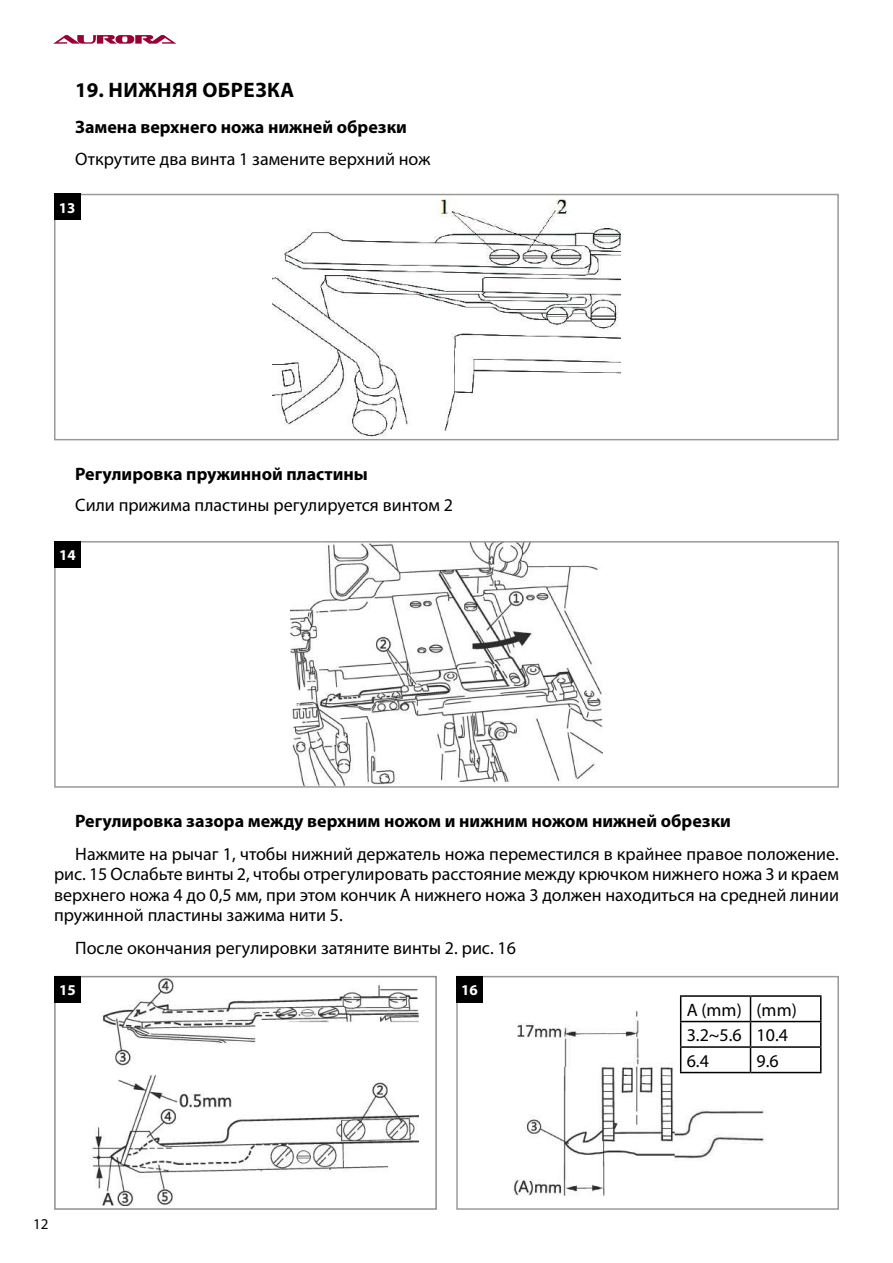
<style>
.page{position:relative;width:893px;height:1263px;background:#fff}
.page>*{position:absolute;margin:0;border:0;box-sizing:border-box;transform-origin:0 0}
.t1{font:700 21px "Myriad Pro";letter-spacing:.02em;color:#000}
.t2{font:18px/20.4px "Myriad Pro";color:#000;text-align:justify}
.t3{font:700 18px "Myriad Pro";color:#000}
.t4{font:700 15px "Myriad Pro";color:#fff}
.t5{font:15px "Myriad Pro";color:#000}
</style>
<div class="page">
<svg style="left:53px;top:35px;width:123px;height:9px"></svg>
<img style="left:273px;top:198px;width:347px;height:239px">
<div style="left:54px;top:194px;width:785px;height:246px;border:2px solid #9a999a"></div>
<img style="left:291px;top:544px;width:311px;height:241px">
<div style="left:54px;top:541px;width:785px;height:247px;border:2px solid #9a999a"></div>
<img style="left:57px;top:979px;width:362px;height:227px">
<div style="left:54px;top:976px;width:383px;height:234px;border:2px solid #908f8f"></div>
<img style="left:513px;top:996px;width:276px;height:200px">
<div style="left:456px;top:976px;width:383px;height:234px;border:2px solid #9a999a"></div>
<div style="left:54px;top:194px;width:26px;height:26px;background:#000"></div>
<div style="left:54px;top:541px;width:27px;height:26px;background:#000"></div>
<div style="left:54px;top:976px;width:27px;height:26px;background:#000"></div>
<div style="left:456px;top:976px;width:27px;height:26px;background:#000"></div>
<hr style="left:680px;top:995px;width:70px;height:2px;background:#000">
<hr style="left:750px;top:995px;width:71px;height:2px;background:#000">
<hr style="left:680px;top:1021px;width:70px;height:1px;background:#000">
<hr style="left:750px;top:1021px;width:71px;height:1px;background:#000">
<hr style="left:680px;top:1046px;width:70px;height:2px;background:#000">
<svg style="left:680px;top:997px;width:1px;height:75px"></svg>
<hr style="left:750px;top:1046px;width:71px;height:2px;background:#000">
<svg style="left:750px;top:997px;width:1px;height:75px"></svg>
<svg style="left:820px;top:997px;width:1px;height:75px"></svg>
<hr style="left:680px;top:1072px;width:70px;height:1px;background:#000">
<hr style="left:750px;top:1072px;width:71px;height:1px;background:#000">
<p class="t1" style="left:75px;top:76px;width:221px">19. НИЖНЯЯ ОБРЕЗКА</p>
<p class="t3" style="left:75px;top:115px;width:333px">Замена верхнего ножа нижней обрезки</p>
<p class="t2" style="left:75px;top:148px;width:357px">Открутите два винта 1 замените верхний нож</p>
<p class="t4" style="left:59px;top:198px;width:18px">13</p>
<p class="t3" style="left:75px;top:462px;width:294px">Регулировка пружинной пластины</p>
<p class="t2" style="left:75px;top:495px;width:379px">Сили прижима пластины регулируется винтом 2</p>
<p class="t4" style="left:59px;top:545px;width:18px">14</p>
<p class="t3" style="left:75px;top:809px;width:657px">Регулировка зазора между верхним ножом и нижним ножом нижней обрезки</p>
<p class="t2" style="left:54px;top:843px;width:786px;text-indent:21px">Нажмите на рычаг 1, чтобы нижний держатель ножа переместился в крайнее правое положение. рис. 15 Ослабьте винты 2, чтобы отрегулировать расстояние между крючком нижнего ножа 3 и краем верхнего ножа 4 до 0,5 мм, при этом кончик A нижнего ножа 3 должен находиться на средней линии пружинной пластины зажима нити 5.</p>
<p class="t2" style="left:75px;top:937px;width:442px">После окончания регулировки затяните винты 2. рис. 16</p>
<p class="t4" style="left:59px;top:980px;width:18px">15</p>
<p class="t4" style="left:461px;top:980px;width:18px">16</p>
<p class="t5" style="left:33px;top:1215px;width:17px">12</p>
<p class="t2" style="left:687px;top:996px;width:112px;line-height:25.5px;text-align:left">А (mm) (mm)<br>3.2~5.6 10.4<br>6.4</p>
<p class="t2" style="left:756px;top:1050px;width:24px">9.6</p>
</div>
